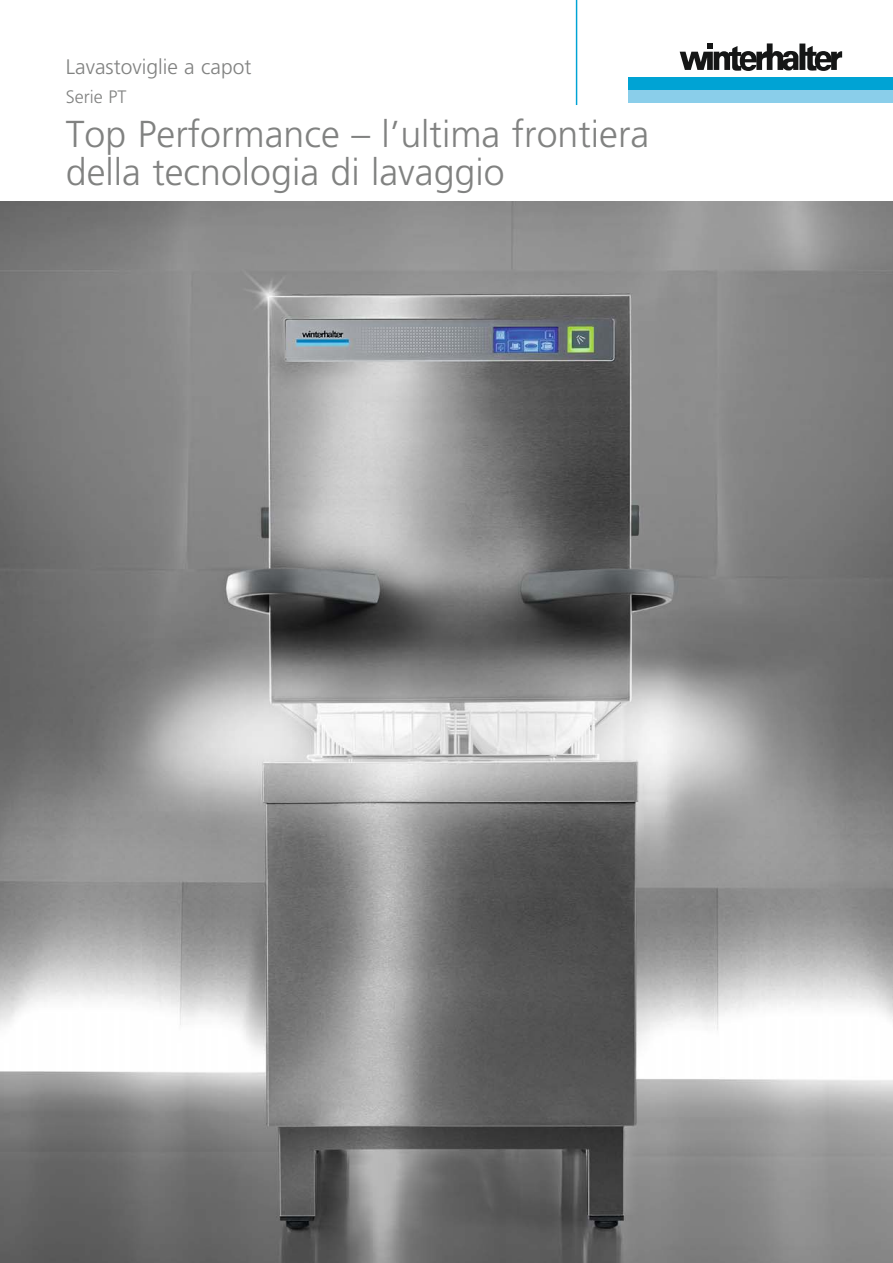
<style>
.page{position:relative;width:893px;height:1263px;background:#fff}
.page>*{position:absolute;margin:0;border:0;box-sizing:border-box;transform-origin:0 0}
.t1{font:300 37.5px/37.5px "Frutiger";color:#818281}
.t2{font:300 21px "Frutiger";color:#818281}
.t3{font:300 18px "Frutiger";color:#818281}
</style>
<div class="page">
<img style="left:0;top:202px;width:893px;height:1061px">
<div style="left:629px;top:78px;width:264px;height:12px;background:#00a3d4"></div>
<div style="left:629px;top:90px;width:264px;height:13px;background:#8aceea"></div>
<svg style="left:680px;top:43px;width:162px;height:28px"></svg>
<hr style="left:576px;top:0;width:1px;height:105px;background:#00a3d4">
<p class="t2" style="left:66px;top:58px;width:187px">Lavastoviglie a capot</p>
<p class="t3" style="left:66px;top:89px;width:62px">Serie PT</p>
<p class="t1" style="left:66px;top:119px;width:585px">Top Performance – l’ultima frontiera della tecnologia di lavaggio</p>
</div>
